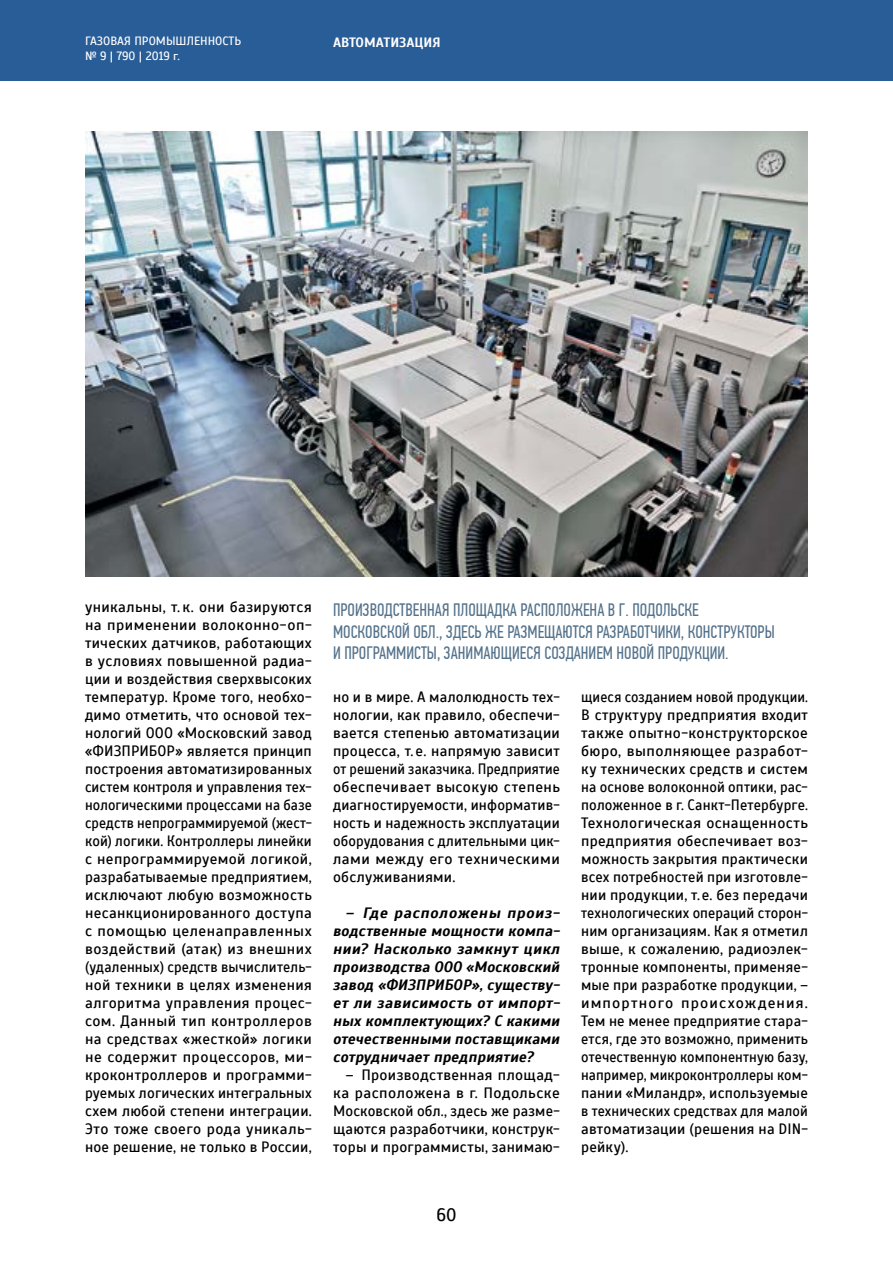
<style>
.page{position:relative;width:893px;height:1263px;background:#fff}
.page>*{position:absolute;margin:0;border:0;box-sizing:border-box;transform-origin:0 0}
.t1{font:18px/21.6px "PF Din Text Comp Pro";color:#54728b}
.t2{font:18px "Scada";color:#000}
.t3{font:15px/18px "Scada";letter-spacing:.015em;color:#000;text-align:justify}
.t4{font:15px/18px "Scada";letter-spacing:.015em;color:#000;text-align:justify;scale:.93 1}
.t5{font:italic 700 15px/18px "Scada";letter-spacing:.015em;color:#000;text-align:justify}
.t6{font:700 13.5px "Scada";color:#fff}
.t7{font:12px/14.4px "Scada";color:#fff}
</style>
<div class="page">
<div style="left:0;top:0;width:893px;height:81px;background:#295d97"></div>
<img style="left:85px;top:132px;width:723px;height:444px">
<p class="t7" style="left:85px;top:34px;width:158px">ГАЗОВАЯ ПРОМЫШЛЕННОСТЬ № 9 | 790 | 2019 г.</p>
<p class="t6" style="left:333px;top:34px;width:109px">АВТОМАТИЗАЦИЯ</p>
<p class="t3" style="left:85px;top:598px;width:228px">уникальны, т. к. они базируются на применении волоконно-оп&shy;тических датчиков, работающих в условиях повышенной радиа&shy;ции и воздействия сверхвысоких температур. Кроме того, необхо&shy;димо отметить, что основой тех&shy;нологий ООО «Московский завод «ФИЗПРИБОР» является принцип построения автоматизированных систем контроля и управления тех&shy;нологическими процессами на базе средств непрограммируемой (жест&shy;кой) логики. Контроллеры линейки с непрограммируемой логикой, разрабатываемые предприятием, исключают любую возможность несанкционированного доступа с помощью целенаправленных воздействий (атак) из внешних (удаленных) средств вычислитель&shy;ной техники в целях изменения алгоритма управления процес&shy;сом. Данный тип контроллеров на средствах «жесткой» логики не содержит процессоров, ми&shy;кроконтроллеров и программи&shy;руемых логических интегральных схем любой степени интеграции.<br>Это тоже своего рода уникаль&shy;ное решение, не только в России,</p>
<p class="t1" style="left:333px;top:599px;width:443px">ПРОИЗВОДСТВЕННАЯ ПЛОЩАДКА РАСПОЛОЖЕНА В Г. ПОДОЛЬСКЕ<br>МОСКОВСКОЙ ОБЛ., ЗДЕСЬ ЖЕ РАЗМЕЩАЮТСЯ РАЗРАБОТЧИКИ, КОНСТРУКТОРЫ<br>И ПРОГРАММИСТЫ, ЗАНИМАЮЩИЕСЯ СОЗДАНИЕМ НОВОЙ ПРОДУКЦИИ.</p>
<p class="t3" style="left:333px;top:688px;width:228px">но и в мире. А малолюдность тех&shy;нологии, как правило, обеспечи&shy;вается степенью автоматизации процесса, т. е. напрямую зависит от решений заказчика. Предприятие обеспечивает высокую степень диагностируемости, информатив&shy;ность и надежность эксплуатации оборудования с длительными цик&shy;лами между его техническими обслуживаниями.</p>
<p class="t5" style="left:333px;top:904px;width:228px;text-indent:13px">– Где расположены произ&shy;водственные мощности компа&shy;нии? Насколько замкнут цикл производства ООО «Московский завод «ФИЗПРИБОР», существу&shy;ет ли зависимость от импорт&shy;ных комплектующих? С какими отечественными поставщиками сотрудничает предприятие?</p>
<p class="t3" style="left:333px;top:1066px;width:228px;text-indent:13px">– Производственная площад&shy;ка расположена в г. Подольске Московской обл., здесь же разме&shy;щаются разработчики, конструк&shy;торы и программисты, занимаю-</p>
<p class="t2" style="left:436px;top:1204px;width:22px">60</p>
<p class="t4" style="left:581px;top:688px;width:245px">щиеся созданием новой продукции.<br>В структуру предприятия входит также опытно-конструкторское бюро, выполняющее разработ&shy;ку технических средств и систем на основе волоконной оптики, рас&shy;положенное в г. Санкт-Петербурге.<br>Технологическая оснащенность предприятия обеспечивает воз&shy;можность закрытия практически всех потребностей при изготовле&shy;нии продукции, т.е. без передачи технологических операций сторон&shy;ним организациям. Как я отметил выше, к сожалению, радиоэлек&shy;тронные компоненты, применяе&shy;мые при разработке продукции, – импортного происхождения.<br>Тем не менее предприятие стара&shy;ется, где это возможно, применить отечественную компонентную базу, например, микроконтроллеры ком&shy;пании «Миландр», используемые в технических средствах для малой автоматизации (решения на DIN&shy;рейку).</p>
</div>
